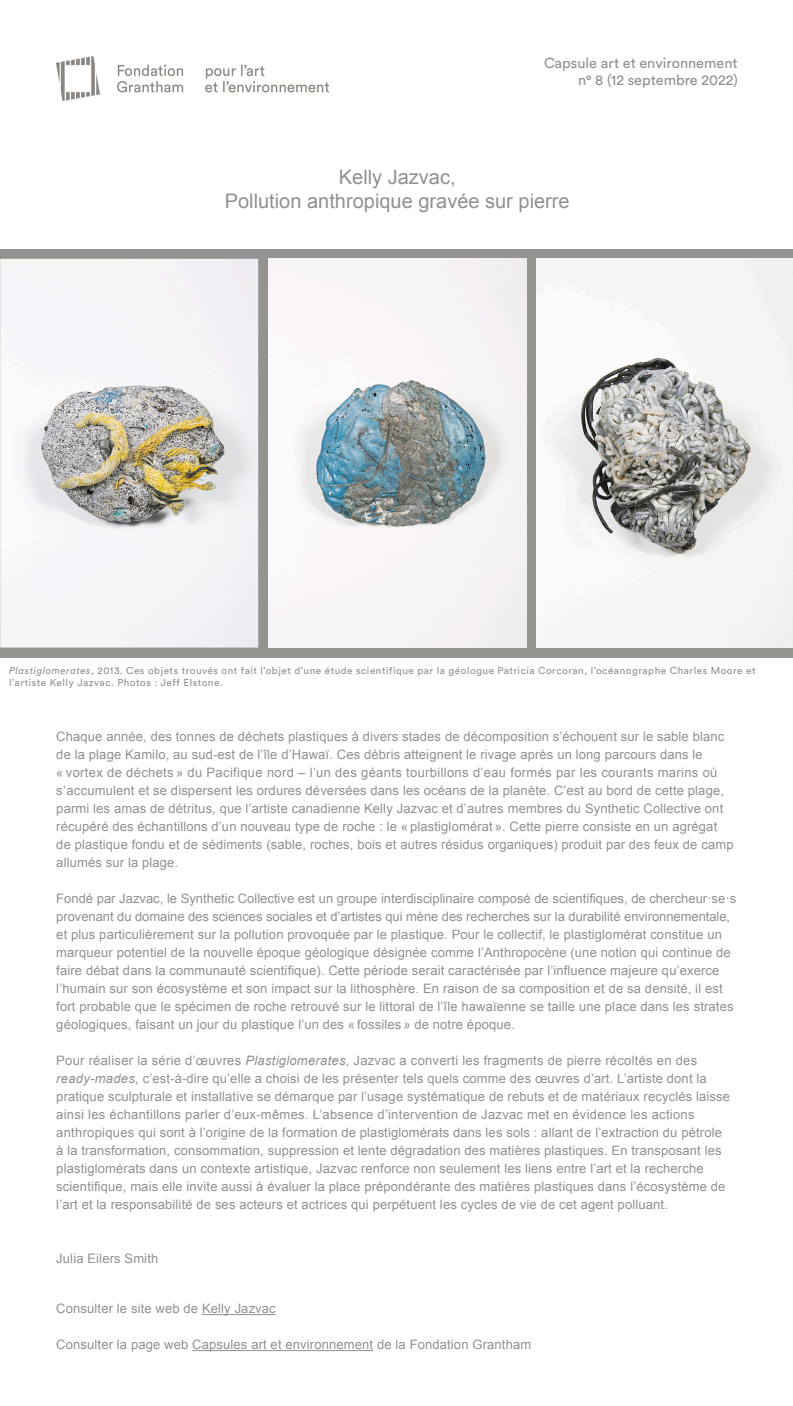
<style>
.page{position:relative;width:793px;height:1406px;background:#fff}
.page>*{position:absolute;margin:0;border:0;box-sizing:border-box;transform-origin:0 0}
.t1{font:20px/24px "Arial";color:#93908d;text-align:center}
.t2{font:14.5px "Circular Std";color:#93908d}
.t3{font:13px/18px "Arial";letter-spacing:.01em;color:#93908d}
.t4{font:10px/12px "Circular Std";letter-spacing:.05em;color:#93908d}
.s1{font-style:italic}
</style>
<div class="page">
<svg style="left:0;top:249px;width:792px;height:409px;background:#9e9f9b"></svg>
<hr style="left:202px;top:1314px;width:74px;height:1px;background:#93908d">
<hr style="left:192px;top:1350px;width:181px;height:1px;background:#93908d">
<img style="left:57px;top:57px;width:271px;height:43px">
<img style="left:268px;top:259px;width:258px;height:389px">
<img style="left:0;top:259px;width:258px;height:389px">
<img style="left:536px;top:259px;width:256px;height:389px">
<p class="t2" style="left:543px;top:55px;width:195px">Capsule art et environnement</p>
<p class="t2" style="left:577px;top:72px;width:161px">n° 8 (12 septembre 2022)</p>
<p class="t1" style="left:225px;top:165px;width:346px">Kelly Jazvac,<br>Pollution anthropique gravée sur pierre</p>
<p class="t4" style="left:9px;top:664px;width:747px"><span class="s1">Plastiglomerates</span>, 2013. Ces objets trouvés ont fait l’objet d’une étude scientifique par la géologue Patricia Corcoran, l’océanographe Charles Moore et l’artiste Kelly Jazvac. Photos : Jeff Elstone.</p>
<p class="t3" style="left:56px;top:727px;width:678px">Chaque année, des tonnes de déchets plastiques à divers stades de décomposition s’échouent sur le sable blanc de la plage Kamilo, au sud-est de l’île d’Hawaï. Ces débris atteignent le rivage après un long parcours dans le<br>« vortex de déchets » du Pacifique nord – l’un des géants tourbillons d’eau formés par les courants marins où s’accumulent et se dispersent les ordures déversées dans les océans de la planète. C’est au bord de cette plage, parmi les amas de détritus, que l’artiste canadienne Kelly Jazvac et d’autres membres du Synthetic Collective ont récupéré des échantillons d’un nouveau type de roche : le « plastiglomérat ». Cette pierre consiste en un agrégat de plastique fondu et de sédiments (sable, roches, bois et autres résidus organiques) produit par des feux de camp allumés sur la plage.</p>
<p class="t3" style="left:56px;top:889px;width:681px">Fondé par Jazvac, le Synthetic Collective est un groupe interdisciplinaire composé de scientifiques, de chercheur·se·s provenant du domaine des sciences sociales et d’artistes qui mène des recherches sur la durabilité environnementale, et plus particulièrement sur la pollution provoquée par le plastique. Pour le collectif, le plastiglomérat constitue un marqueur potentiel de la nouvelle époque géologique désignée comme l’Anthropocène (une notion qui continue de faire débat dans la communauté scientifique). Cette période serait caractérisée par l’influence majeure qu’exerce l’humain sur son écosystème et son impact sur la lithosphère. En raison de sa composition et de sa densité, il est fort probable que le spécimen de roche retrouvé sur le littoral de l’île hawaïenne se taille une place dans les strates géologiques, faisant un jour du plastique l’un des « fossiles » de notre époque.</p>
<p class="t3" style="left:56px;top:1051px;width:675px">Pour réaliser la série d’œuvres <span class="s1">Plastiglomerates</span>, Jazvac a converti les fragments de pierre récoltés en des <span class="s1">ready-mades</span>, c’est-à-dire qu’elle a choisi de les présenter tels quels comme des œuvres d’art. L’artiste dont la pratique sculpturale et installative se démarque par l’usage systématique de rebuts et de matériaux recyclés laisse ainsi les échantillons parler d’eux-mêmes. L’absence d’intervention de Jazvac met en évidence les actions anthropiques qui sont à l’origine de la formation de plastiglomérats dans les sols : allant de l’extraction du pétrole à la transformation, consommation, suppression et lente dégradation des matières plastiques. En transposant les plastiglomérats dans un contexte artistique, Jazvac renforce non seulement les liens entre l’art et la recherche scientifique, mais elle invite aussi à évaluer la place prépondérante des matières plastiques dans l’écosystème de l’art et la responsabilité de ses acteurs et actrices qui perpétuent les cycles de vie de cet agent polluant.</p>
<p class="t3" style="left:56px;top:1249px;width:103px">Julia Eilers Smith</p>
<p class="t3" style="left:56px;top:1300px;width:221px">Consulter le site web de Kelly Jazvac</p>
<p class="t3" style="left:56px;top:1336px;width:476px">Consulter la page web Capsules art et environnement de la Fondation Grantham</p>
</div>
